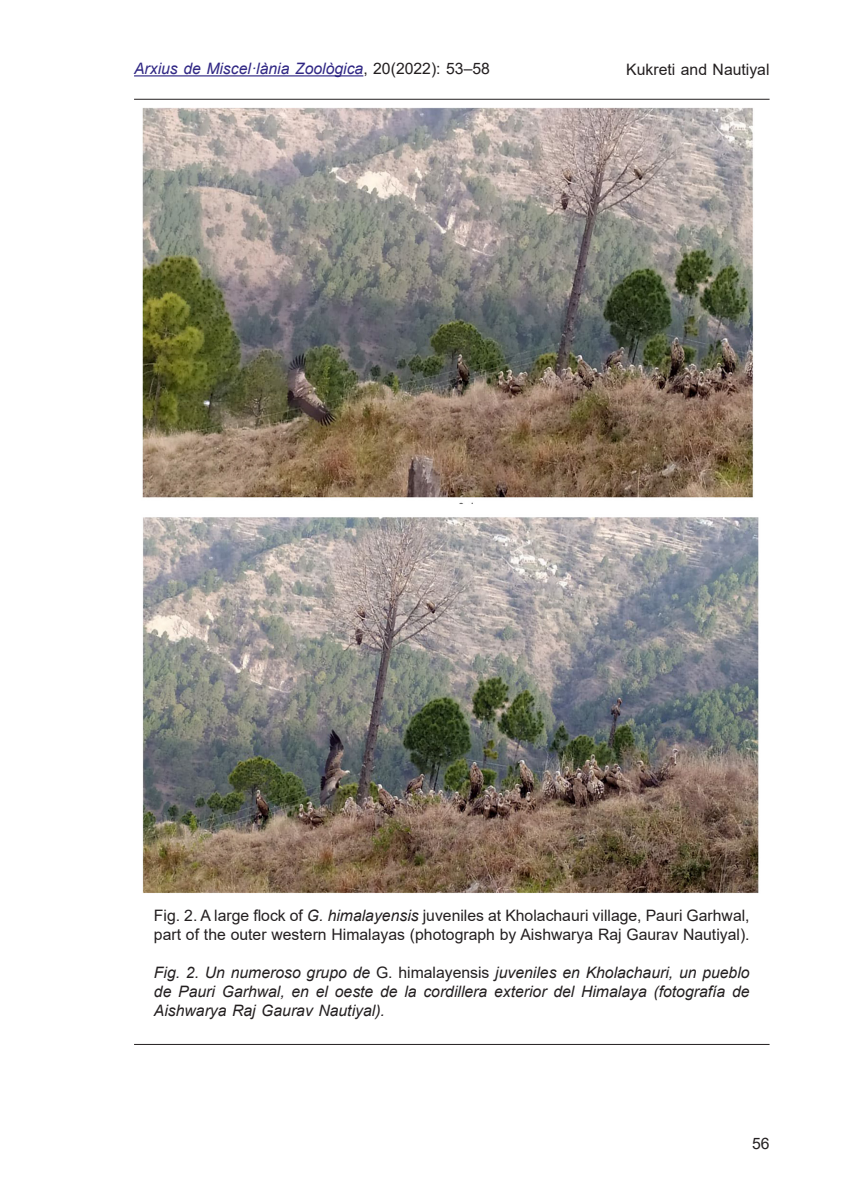
<style>
.page{position:relative;width:844px;height:1191px;background:#fff}
.page>*{position:absolute;margin:0;border:0;box-sizing:border-box;transform-origin:0 0}
.Peu_1_ang{font:15.75px/18.9px "Arial MT2";color:#231f20}
.Peu_2_esp{font:italic 15.75px/18.9px "Arial";color:#231f20;text-align:justify}
.t1{font:italic 15.75px "Arial";color:#302784}
.s1{font-family:"Arial MT2";font-style:normal;color:#231f20}
.s2{font-family:"Arial"}
.s3{font-family:"Arial";font-style:italic}
.s4{font-family:"Arial MT2";font-style:normal}
.s5{font-family:"Arial Italic MT2";font-style:normal}
</style>
<div class="page">
<hr style="left:134px;top:75px;width:229px;height:1px;background:#302784">
<img style="left:142px;top:107px;width:617px;height:786px">
<hr style="left:134px;top:1044px;width:635px;height:1px;background:#231f20">
<hr style="left:134px;top:99px;width:635px;height:1px;background:#231f20">
<p class="t1" style="left:134px;top:58px;width:357px">Arxius de Miscel·lània Zoològica<span class="s1">, 20(2022): 53–58</span></p>
<p class="Peu_1_ang" style="left:626px;top:60px;width:145px">Kukreti and Nautiyal</p>
<p class="Peu_1_ang" style="left:154px;top:906px;width:597px"><span class="s2">Fig. 2. A large flock of</span> <span class="s3">G. himalayensis</span> juveniles at Kholachauri village, Pauri Garhwal, part of the outer western Himalayas (photograph by Aishwarya Raj Gaurav Nautiyal).</p>
<p class="Peu_2_esp" style="left:154px;top:963px;width:597px">Fig. 2. Un numeroso grupo de <span class="s4">G. himalayensis</span> <span class="s5">juveniles en Kholachauri, un pueblo </span>de Pauri Garhwal, en el oeste de la cordillera exterior del Himalaya (fotografía de <span class="s5">Aishwarya Raj Gaurav Nautiyal).</span></p>
<p class="Peu_1_ang" style="left:751px;top:1133px;width:19px">56</p>
</div>
